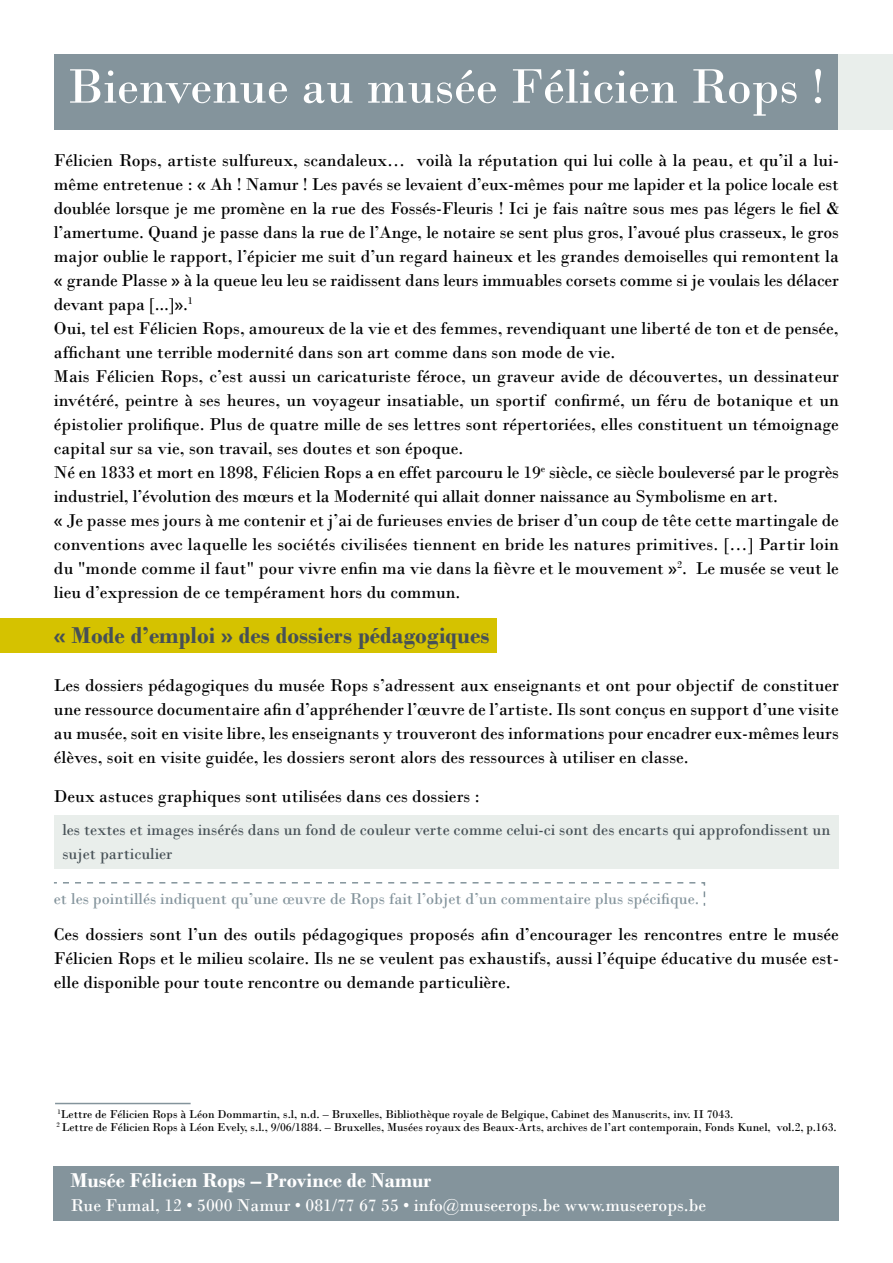
<style>
.page{position:relative;width:893px;height:1263px;background:#fff}
.page>*{position:absolute;margin:0;border:0;box-sizing:border-box;transform-origin:0 0}
.t1{font:51px "Bodoni";color:#fff}
.t2{font:700 24px "Bodoni";color:#465056}
.t3{font:700 21px "Bodoni";color:#fff}
.t4{font:18px/24px "Bodoni";color:#000;text-align:justify}
.t5{font:18px "Bodoni";color:#fff}
.t6{font:16.5px/24px "Bodoni";color:#465056}
.t7{font:16.5px "Bodoni";color:#84949c}
.t8{font:12px/13.5px "Bodoni";color:#000}
</style>
<div class="page">
<div style="left:54px;top:1166px;width:785px;height:54px;background:#84949c"></div>
<div style="left:0;top:618px;width:496px;height:35px;background:#d5c200"></div>
<div style="left:54px;top:54px;width:785px;height:76px;background:#84949c"></div>
<div style="left:839px;top:54px;width:54px;height:76px;background:#e9eeeb"></div>
<div style="left:54px;top:815px;width:785px;height:53px;background:#e9eeeb"></div>
<svg style="left:54px;top:882px;width:652px;height:24px"></svg>
<hr style="left:55px;top:1103px;width:136px;height:1px;background:#84949c">
<h1 class="t1" style="left:68px;top:56px;width:759px">Bienvenue au musée Félicien Rops !</h1>
<p class="t4" style="left:54px;top:148px;width:787px;text-align:left">Félicien Rops, artiste sulfureux, scandaleux… voilà la réputation qui lui colle à la peau, et qu’il a lui&shy;même entretenue : « Ah ! Namur ! Les pavés se levaient d’eux-mêmes pour me lapider et la police locale est doublée lorsque je me promène en la rue des Fossés-Fleuris ! Ici je fais naître sous mes pas légers le fiel &amp; l’amertume. Quand je passe dans la rue de l’Ange, le notaire se sent plus gros, l’avoué plus crasseux, le gros major oublie le rapport, l’épicier me suit d’un regard haineux et les grandes demoiselles qui remontent la « grande Plasse » à la queue leu leu se raidissent dans leurs immuables corsets comme si je voulais les délacer devant papa [...]».<sup>1<br></sup>Oui, tel est Félicien Rops, amoureux de la vie et des femmes, revendiquant une liberté de ton et de pensée, affichant une terrible modernité dans son art comme dans son mode de vie.<br>Mais Félicien Rops, c’est aussi un caricaturiste féroce, un graveur avide de découvertes, un dessinateur invétéré, peintre à ses heures, un voyageur insatiable, un sportif confirmé, un féru de botanique et un épistolier prolifique. Plus de quatre mille de ses lettres sont répertoriées, elles constituent un témoignage capital sur sa vie, son travail, ses doutes et son époque.<br>Né en 1833 et mort en 1898, Félicien Rops a en effet parcouru le 19<sup>e</sup> siècle, ce siècle bouleversé par le progrès industriel, l’évolution des mœurs et la Modernité qui allait donner naissance au Symbolisme en art.<br>« Je passe mes jours à me contenir et j’ai de furieuses envies de briser d’un coup de tête cette martingale de conventions avec laquelle les sociétés civilisées tiennent en bride les natures primitives. […] Partir loin du "monde comme il faut" pour vivre enfin ma vie dans la fièvre et le mouvement »<sup>2</sup>. Le musée se veut le lieu d’expression de ce tempérament hors du commun.</p>
<h2 class="t2" style="left:54px;top:621px;width:437px">« Mode d’emploi » des dossiers pédagogiques</h2>
<p class="t4" style="left:54px;top:673px;width:786px">Les dossiers pédagogiques du musée Rops s’adressent aux enseignants et ont pour objectif de constituer une ressource documentaire afin d’appréhender l’œuvre de l’artiste. Ils sont conçus en support d’une visite au musée, soit en visite libre, les enseignants y trouveront des informations pour encadrer eux-mêmes leurs élèves, soit en visite guidée, les dossiers seront alors des ressources à utiliser en classe.</p>
<p class="t4" style="left:54px;top:784px;width:427px">Deux astuces graphiques sont utilisées dans ces dossiers :</p>
<p class="t6" style="left:62px;top:817px;width:769px">les textes et images insérés dans un fond de couleur verte comme celui-ci sont des encarts qui approfondissent un sujet particulier</p>
<p class="t7" style="left:54px;top:889px;width:647px">et les pointillés indiquent qu’une œuvre de Rops fait l’objet d’un commentaire plus spécifique.</p>
<p class="t4" style="left:54px;top:922px;width:786px">Ces dossiers sont l’un des outils pédagogiques proposés afin d’encourager les rencontres entre le musée Félicien Rops et le milieu scolaire. Ils ne se veulent pas exhaustifs, aussi l’équipe éducative du musée est&shy;elle disponible pour toute rencontre ou demande particulière.</p>
<p class="t8" style="left:57px;top:1107px;width:782px"><sup>1</sup>Lettre de Félicien Rops à Léon Dommartin, s.l, n.d. – Bruxelles, Bibliothèque royale de Belgique, Cabinet des Manuscrits, inv. II 7043.<br><sup>2</sup> Lettre de Félicien Rops à Léon Evely, s.l., 9/06/1884. – Bruxelles, Musées royaux des Beaux-Arts, archives de l’art contemporain, Fonds Kunel, vol.2, p.163.</p>
<p class="t3" style="left:70px;top:1168px;width:362px">Musée Félicien Rops – Province de Namur</p>
<p class="t5" style="left:70px;top:1195px;width:637px">Rue Fumal, 12 • 5000 Namur • 081/77 67 55 • info@museerops.be www.museerops.be</p>
</div>
